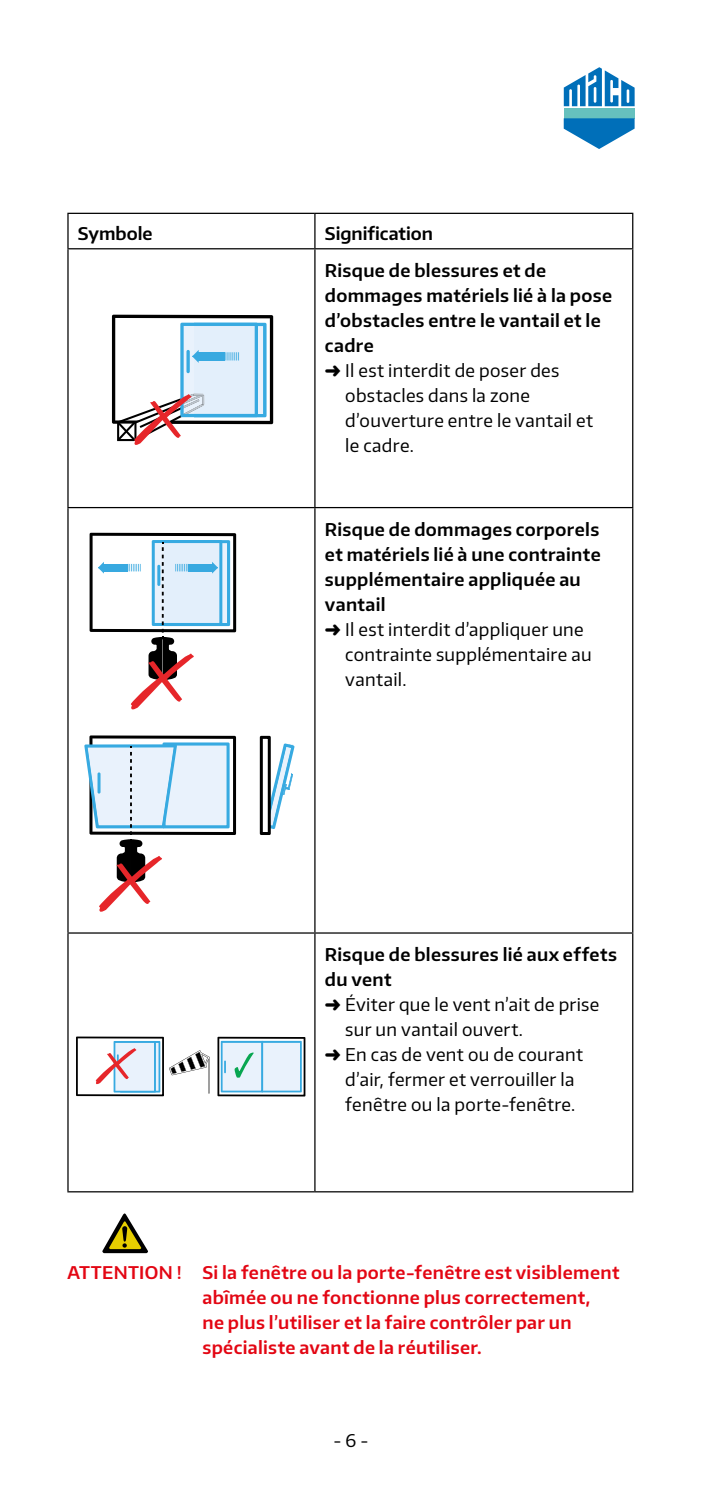
<style>
.page{position:relative;width:702px;height:1489px;background:#fff}
.page>*{position:absolute;margin:0;border:0;box-sizing:border-box;transform-origin:0 0}
.t1{font:17.5px "Encode Sans Normal";letter-spacing:.02em;color:#000}
.t2{font:600 17.5px/36.8px "Encode Sans Normal";letter-spacing:.02em;color:#000}
.t3{font:600 17.5px/25px "Encode Sans Normal";letter-spacing:.02em;color:#e30613}
.t4{font:600 17.5px "Encode Sans Normal";color:#000}
</style>
<div class="page">
<div style="left:563px;top:108px;width:71px;height:10px;background:#66c1be"></div>
<svg style="left:563px;top:118px;width:71px;height:31px"></svg>
<svg style="left:563px;top:67px;width:71px;height:39px"></svg>
<hr style="left:67px;top:213px;width:248px;height:1px;background:#000">
<hr style="left:67px;top:214px;width:2px;height:34px;background:#000">
<hr style="left:315px;top:213px;width:318px;height:1px;background:#000">
<hr style="left:314px;top:214px;width:1px;height:34px;background:#000">
<hr style="left:632px;top:214px;width:1px;height:34px;background:#000">
<hr style="left:67px;top:248px;width:248px;height:1px;background:#000">
<hr style="left:67px;top:249px;width:2px;height:258px;background:#000">
<hr style="left:315px;top:248px;width:318px;height:1px;background:#000">
<hr style="left:314px;top:249px;width:1px;height:258px;background:#000">
<hr style="left:632px;top:249px;width:1px;height:258px;background:#000">
<hr style="left:67px;top:507px;width:248px;height:1px;background:#000">
<hr style="left:67px;top:508px;width:2px;height:424px;background:#000">
<hr style="left:315px;top:507px;width:318px;height:1px;background:#000">
<hr style="left:314px;top:508px;width:1px;height:424px;background:#000">
<hr style="left:632px;top:508px;width:1px;height:424px;background:#000">
<hr style="left:67px;top:932px;width:248px;height:1px;background:#000">
<hr style="left:67px;top:933px;width:2px;height:258px;background:#000">
<hr style="left:315px;top:932px;width:318px;height:1px;background:#000">
<hr style="left:314px;top:933px;width:1px;height:258px;background:#000">
<hr style="left:632px;top:933px;width:1px;height:258px;background:#000">
<hr style="left:67px;top:1191px;width:248px;height:1px;background:#000">
<hr style="left:315px;top:1191px;width:318px;height:1px;background:#000">
<svg style="left:112px;top:315px;width:161px;height:130px"></svg>
<svg style="left:260px;top:735px;width:34px;height:100px"></svg>
<svg style="left:84px;top:735px;width:152px;height:176px"></svg>
<svg style="left:90px;top:532px;width:146px;height:177px"></svg>
<svg style="left:76px;top:1036px;width:134px;height:60px"></svg>
<svg style="left:217px;top:1036px;width:88px;height:60px;background:#bed4df"></svg>
<svg style="left:102px;top:1213px;width:46px;height:39px"></svg>
<p class="t4" style="left:78px;top:222px;width:76px">Symbole</p>
<p class="t2" style="left:325px;top:214px;width:223px">Signification<br>Risque de blessures et de</p>
<p class="t2" style="left:325px;top:276px;width:289px">dommages matériels lié à la pose</p>
<p class="t2" style="left:325px;top:301px;width:277px">d’obstacles entre le vantail et le</p>
<p class="t2" style="left:325px;top:326px;width:50px">cadre</p>
<p class="t1" style="left:325px;top:359px;width:236px">➜ Il est interdit de poser des</p>
<p class="t1" style="left:345px;top:384px;width:186px">obstacles dans la zone</p>
<p class="t1" style="left:345px;top:409px;width:249px">d’ouverture entre le vantail et</p>
<p class="t1" style="left:345px;top:434px;width:70px">le cadre.</p>
<p class="t2" style="left:325px;top:510px;width:276px">Risque de dommages corporels</p>
<p class="t2" style="left:325px;top:535px;width:277px">et matériels lié à une contrainte</p>
<p class="t2" style="left:325px;top:560px;width:257px">supplémentaire appliquée au</p>
<p class="t2" style="left:325px;top:585px;width:62px">vantail</p>
<p class="t1" style="left:325px;top:617px;width:260px">➜ Il est interdit d’appliquer une</p>
<p class="t1" style="left:345px;top:642px;width:248px">contrainte supplémentaire au</p>
<p class="t1" style="left:345px;top:667px;width:63px">vantail.</p>
<p class="t2" style="left:325px;top:935px;width:293px">Risque de blessures lié aux effets</p>
<p class="t2" style="left:325px;top:960px;width:68px">du vent</p>
<p class="t1" style="left:325px;top:993px;width:276px">➜ Éviter que le vent n’ait de prise</p>
<p class="t1" style="left:345px;top:1018px;width:179px">sur un vantail ouvert.</p>
<p class="t1" style="left:325px;top:1043px;width:259px">➜ En cas de vent ou de courant</p>
<p class="t1" style="left:345px;top:1068px;width:231px">d’air, fermer et verrouiller la</p>
<p class="t1" style="left:345px;top:1093px;width:232px">fenêtre ou la porte-fenêtre.</p>
<p class="t3" style="left:202px;top:1258px;width:418px;text-indent:-135px">ATTENTION ! Si la fenêtre ou la porte-fenêtre est visiblement abîmée ou ne fonctionne plus correctement,<br>ne plus l’utiliser et la faire contrôler par un spécialiste avant de la réutiliser.</p>
<p class="t1" style="left:333px;top:1428px;width:37px">- 6 -</p>
</div>
